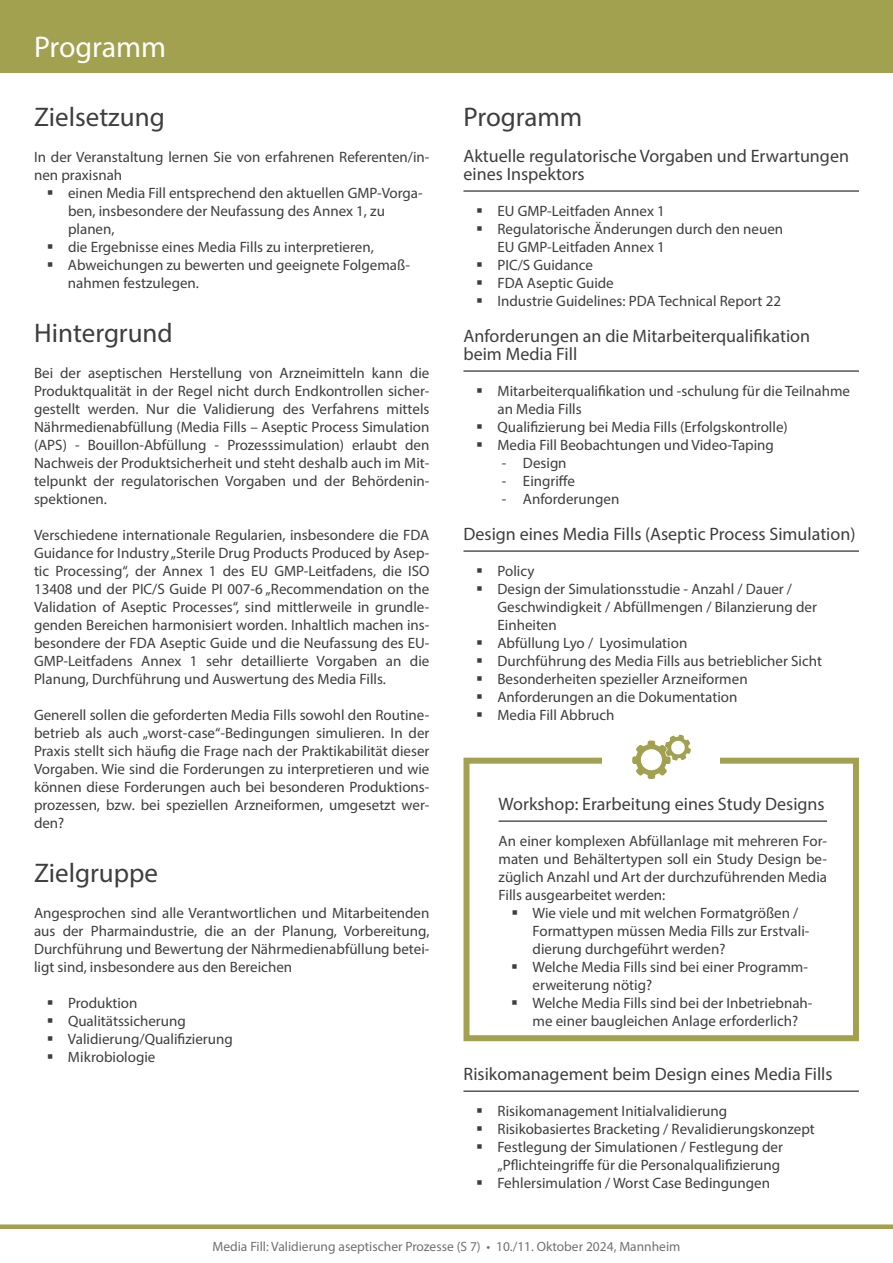
<style>
.page{position:relative;width:893px;height:1263px;background:#fff}
.page>*{position:absolute;margin:0;border:0;box-sizing:border-box;transform-origin:0 0}
.t1{font:30px "Myriad Pro";letter-spacing:-.005em;color:#fff}
.t2{font:27px "Myriad Pro";color:#3e3d40}
.t3{font:18px/18px "Myriad Pro";color:#3e3d40}
.t4{font:15px/18px "Myriad Pro";color:#3e3d40}
.t5{font:13.5px "Myriad Pro";color:#707172}
</style>
<div class="page">
<div style="left:0;top:0;width:893px;height:72px;background:#a1a150"></div>
<div style="left:0;top:1224px;width:893px;height:5px;background:#a1a150"></div>
<hr style="left:463px;top:191px;width:396px;height:1px;background:#000">
<hr style="left:463px;top:371px;width:396px;height:1px;background:#000">
<hr style="left:463px;top:551px;width:396px;height:1px;background:#000">
<hr style="left:463px;top:1091px;width:396px;height:1px;background:#000">
<div style="left:463px;top:758px;width:396px;height:283px;border:6px solid #a1a150"></div>
<div style="left:603px;top:745px;width:117px;height:24px;background:#fff"></div>
<svg style="left:632px;top:734px;width:59px;height:45px"></svg>
<hr style="left:499px;top:821px;width:328px;height:1px;background:#000">
<h1 class="t1" style="left:34px;top:28px;width:134px">Programm</h1>
<h2 class="t2" style="left:34px;top:100px;width:132px">Zielsetzung</h2>
<p class="t4" style="left:34px;top:148px;width:397px">In der Veranstaltung lernen Sie von erfahrenen Referenten/in&shy;nen praxisnah</p>
<p class="t4" style="left:68px;top:184px;width:356px">einen Media Fill entsprechend den aktuellen GMP-Vorga&shy;ben, insbesondere der Neufassung des Annex 1, zu planen,<br>die Ergebnisse eines Media Fills zu interpretieren, Abweichungen zu bewerten und geeignete Folgemaß&shy;nahmen festzulegen.</p>
<h2 class="t2" style="left:34px;top:316px;width:140px">Hintergrund</h2>
<p class="t4" style="left:34px;top:364px;width:397px;text-align:justify">Bei der aseptischen Herstellung von Arzneimitteln kann die Produktqualität in der Regel nicht durch Endkontrollen sicher&shy;gestellt werden. Nur die Validierung des Verfahrens mittels Nährmedienabfüllung (Media Fills – Aseptic Process Simulation (APS) - Bouillon-Abfüllung - Prozesssimulation) erlaubt den Nachweis der Produktsicherheit und steht deshalb auch im Mit&shy;telpunkt der regulatorischen Vorgaben und der Behördenin&shy;spektionen.</p>
<p class="t4" style="left:34px;top:526px;width:397px;text-align:justify">Verschiedene internationale Regularien, insbesondere die FDA Guidance for Industry „Sterile Drug Products Produced by Asep&shy;tic Processing“, der Annex 1 des EU GMP-Leitfadens, die ISO 13408 und der PIC/S Guide PI 007-6 „Recommendation on the Validation of Aseptic Processes“, sind mittlerweile in grundle&shy;genden Bereichen harmonisiert worden. Inhaltlich machen ins&shy;besondere der FDA Aseptic Guide und die Neufassung des EU-GMP-Leitfadens Annex 1 sehr detaillierte Vorgaben an die Planung, Durchführung und Auswertung des Media Fills.</p>
<p class="t4" style="left:34px;top:706px;width:397px;text-align:justify">Generell sollen die geforderten Media Fills sowohl den Routine&shy;betrieb als auch „worst-case“-Bedingungen simulieren. In der Praxis stellt sich häufig die Frage nach der Praktikabilität dieser Vorgaben. Wie sind die Forderungen zu interpretieren und wie können diese Forderungen auch bei besonderen Produktions&shy;prozessen, bzw. bei speziellen Arzneiformen, umgesetzt wer&shy;den?</p>
<h2 class="t2" style="left:34px;top:856px;width:126px">Zielgruppe</h2>
<p class="t4" style="left:34px;top:904px;width:397px;text-align:justify">Angesprochen sind alle Verantwortlichen und Mitarbeitenden aus der Pharmaindustrie, die an der Planung, Vorbereitung, Durchführung und Bewertung der Nährmedienabfüllung betei&shy;ligt sind, insbesondere aus den Bereichen</p>
<p class="t4" style="left:68px;top:994px;width:166px">Produktion<br>Qualitätssicherung<br>Validierung/Qualifizierung<br>Mikrobiologie</p>
<h2 class="t2" style="left:463px;top:100px;width:120px">Programm</h2>
<p class="t3" style="left:463px;top:147px;width:387px">Aktuelle regulatorische Vorgaben und Erwartungen eines Inspektors</p>
<p class="t4" style="left:497px;top:202px;width:287px">EU GMP-Leitfaden Annex 1<br>Regulatorische Änderungen durch den neuen<br>EU GMP-Leitfaden Annex 1<br>PIC/S Guidance<br>FDA Aseptic Guide<br>Industrie Guidelines: PDA Technical Report 22</p>
<p class="t3" style="left:463px;top:327px;width:348px">Anforderungen an die Mitarbeiterqualifikation beim Media Fill</p>
<p class="t4" style="left:497px;top:382px;width:354px">Mitarbeiterqualifikation und -schulung für die Teilnahme an Media Fills<br>Qualifizierung bei Media Fills (Erfolgskontrolle)<br>Media Fill Beobachtungen und Video-Taping</p>
<p class="t4" style="left:502px;top:454px;width:66px">- Design</p>
<p class="t4" style="left:502px;top:472px;width:75px">- Eingriffe</p>
<p class="t4" style="left:502px;top:490px;width:119px">- Anforderungen</p>
<p class="t3" style="left:463px;top:525px;width:393px">Design eines Media Fills (Aseptic Process Simulation)</p>
<p class="t4" style="left:497px;top:562px;width:326px">Policy<br>Design der Simulationsstudie - Anzahl / Dauer / Geschwindigkeit / Abfüllmengen / Bilanzierung der Einheiten<br>Abfüllung Lyo / Lyosimulation<br>Durchführung des Media Fills aus betrieblicher Sicht Besonderheiten spezieller Arzneiformen Anforderungen an die Dokumentation<br>Media Fill Abbruch</p>
<p class="t3" style="left:499px;top:795px;width:328px">Workshop: Erarbeitung eines Study Designs</p>
<p class="t4" style="left:499px;top:832px;width:330px">An einer komplexen Abfüllanlage mit mehreren For-</p>
<p class="t4" style="left:499px;top:850px;width:330px">maten und Behältertypen soll ein Study Design be-</p>
<p class="t4" style="left:499px;top:868px;width:330px">züglich Anzahl und Art der durchzuführenden Media</p>
<p class="t4" style="left:499px;top:886px;width:168px">Fills ausgearbeitet werden:</p>
<p class="t4" style="left:533px;top:904px;width:267px">Wie viele und mit welchen Formatgrößen /</p>
<p class="t4" style="left:533px;top:922px;width:278px">Formattypen müssen Media Fills zur Erstvali-</p>
<p class="t4" style="left:533px;top:940px;width:194px">dierung durchgeführt werden?</p>
<p class="t4" style="left:533px;top:958px;width:277px">Welche Media Fills sind bei einer Programm-</p>
<p class="t4" style="left:533px;top:976px;width:121px">erweiterung nötig?</p>
<p class="t4" style="left:533px;top:994px;width:281px">Welche Media Fills sind bei der Inbetriebnah-</p>
<p class="t4" style="left:533px;top:1012px;width:267px">me einer baugleichen Anlage erforderlich?</p>
<p class="t3" style="left:463px;top:1065px;width:371px">Risikomanagement beim Design eines Media Fills</p>
<p class="t4" style="left:497px;top:1102px;width:319px">Risikomanagement Initialvalidierung Risikobasiertes Bracketing / Revalidierungskonzept Festlegung der Simulationen / Festlegung der „Pflichteingriffe für die Personalqualifizierung Fehlersimulation / Worst Case Bedingungen</p>
<p class="t5" style="left:212px;top:1238px;width:469px">Media Fill: Validierung aseptischer Prozesse (S 7) • 10./11. Oktober 2024, Mannheim</p>
</div>
